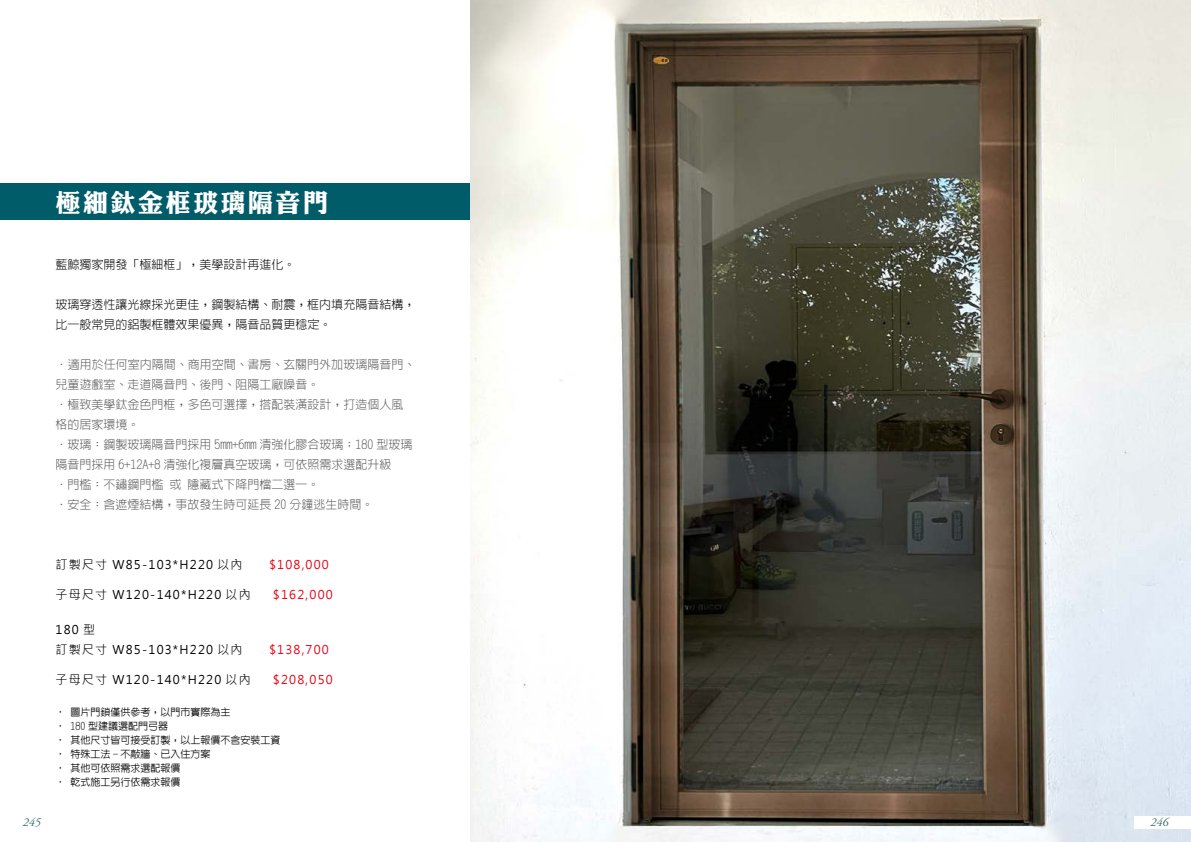
<style>
.page{position:relative;width:1191px;height:842px;background:#fff}
.page>*{position:absolute;margin:0;border:0;box-sizing:border-box;transform-origin:0 0}
.t1{font:25px "DF Li King Hei W8 WINP BF";letter-spacing:.1em;color:#fff}
.t2{font:300 12px/20px "Lin Gothic";color:#595757}
.t3{font:12px/20px "Microsoft Jheng Hei";letter-spacing:.1em;color:#000}
.t4{font:300 12px/20px "Lin Gothic";color:#000}
.t5{font:12px "Microsoft Jheng Hei";letter-spacing:.1em;color:#e60012}
.t6{font:300 12px "Lin Gothic";color:#040000}
.t7{font:italic 12px "Adobe Garamond Pro";color:#376b6b}
.t8{font:500 10px/14px "New Gothic";color:#000}
</style>
<div class="page">
<div style="left:0;top:184px;width:470px;height:36px;background:#005c68"></div>
<img style="left:470px;top:0;width:721px;height:842px">
<div style="left:1134px;top:816px;width:57px;height:13px;background:#fff"></div>
<h1 class="t1" style="left:56px;top:190px;width:274px">極細鈦金框玻璃隔音門</h1>
<p class="t6" style="left:56px;top:259px;width:242px">藍鯨獨家開發「極細框」，美學設計再進化。</p>
<p class="t4" style="left:56px;top:295px;width:361px">玻璃穿透性讓光線採光更佳，鋼製結構、耐震，框內填充隔音結構，比一般常見的鋁製框體效果優異，隔音品質更穩定。</p>
<p class="t2" style="left:56px;top:355px;width:361px">．適用於任何室內隔間、商用空間、書房、玄關門外加玻璃隔音門、兒童遊戲室、走道隔音門、後門、阻隔工廠噪音。<br>．極致美學鈦金色門框，多色可選擇，搭配裝潢設計，打造個人風格的居家環境。<br>．玻璃：鋼製玻璃隔音門採用 5mm+6mm 清強化膠合玻璃；180 型玻璃隔音門採用 6+12A+8 清強化複層真空玻璃，可依照需求選配升級<br>．門檻：不鏽鋼門檻 或 隱藏式下降門檔二選一。<br>．安全：含遮煙結構，事故發生時可延長 20 分鐘逃生時間。</p>
<p class="t3" style="left:56px;top:554px;width:189px">訂製尺寸 W85-103*H220 以內</p>
<p class="t5" style="left:269px;top:557px;width:61px">$108,000</p>
<p class="t3" style="left:56px;top:584px;width:197px">子母尺寸 W120-140*H220 以內</p>
<p class="t5" style="left:273px;top:587px;width:61px">$162,000</p>
<p class="t3" style="left:56px;top:620px;width:189px">180 型<br>訂製尺寸 W85-103*H220 以內</p>
<p class="t5" style="left:269px;top:642px;width:61px">$138,700</p>
<p class="t3" style="left:56px;top:670px;width:197px">子母尺寸 W120-140*H220 以內</p>
<p class="t5" style="left:273px;top:672px;width:61px">$208,050</p>
<p class="t8" style="left:56px;top:705px;width:227px">‧ 圖片門鎖僅供參考，以門市實際為主<br>‧ 180 型建議選配門弓器<br>‧ 其他尺寸皆可接受訂製，以上報價不含安裝工資‧ 特殊工法 - 不敲牆、已入住方案<br>‧ 其他可依照需求選配報價<br>‧ 乾式施工另行依需求報價</p>
<p class="t7" style="left:23px;top:815px;width:20px">245</p>
<p class="t7" style="left:1150px;top:815px;width:19px">246</p>
</div>
